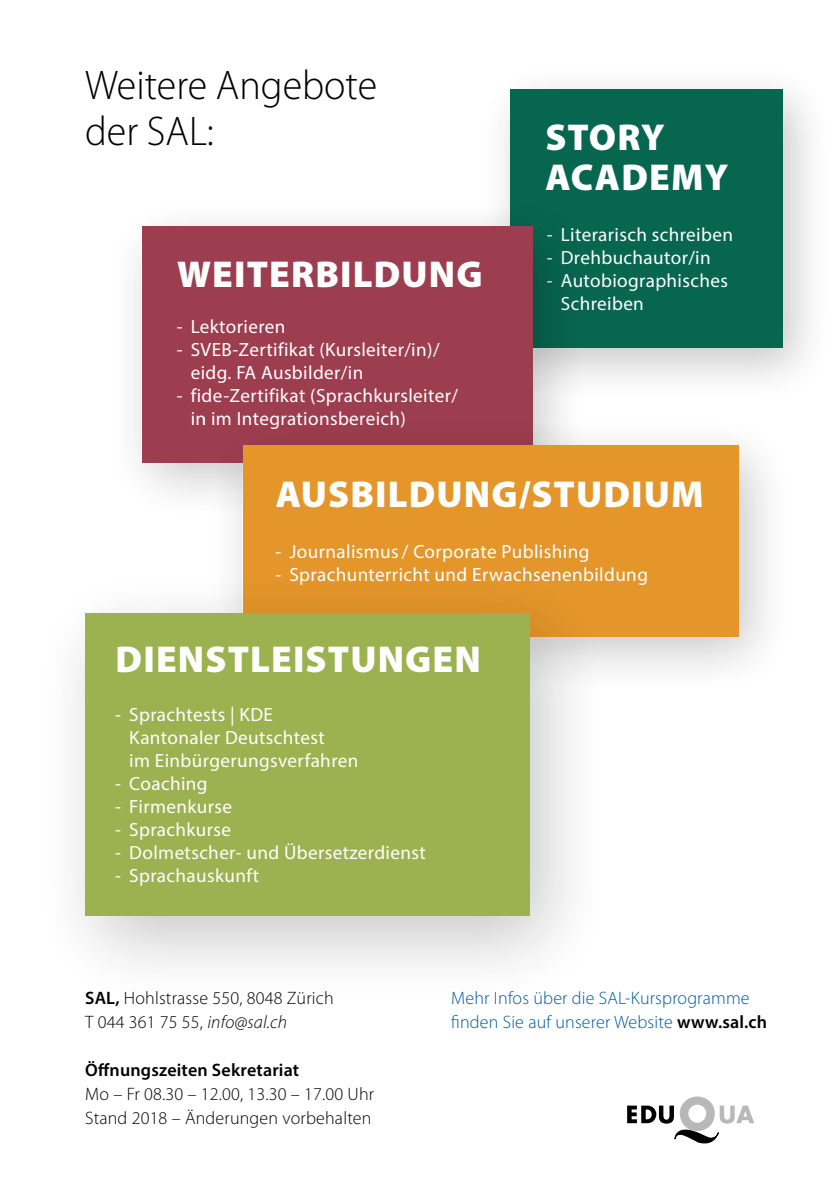
<style>
.page{position:relative;width:840px;height:1191px;background:#fff}
.page>*{position:absolute;margin:0;border:0;box-sizing:border-box;transform-origin:0 0}
.t1{font:300 41.6px/46px "Myriad Pro";color:#000;scale:.96 1}
.t2{font:900 37.6px/40.2px "Myriad Pro";letter-spacing:.03em;color:#fff}
.t3{font:19.2px/23px "Myriad Pro";letter-spacing:.02em;color:#fff}
.t4{font:300 18px/24px "Myriad Pro";letter-spacing:.01em;color:#000}
.t5{font:300 18px/24px "Myriad Pro";letter-spacing:.01em;color:#0057a1}
.t6{font:600 18px "Myriad Pro";letter-spacing:.01em;color:#000}
.s1{font-weight:600}
.s2{font-style:italic}
.s3{font-weight:600;color:#000}
</style>
<div class="page">
<svg style="left:627px;top:1096px;width:126px;height:47px"></svg>
<div style="left:476px;top:59px;width:360px;height:347px;background:#000;opacity:.25"></div>
<div style="left:510px;top:89px;width:272px;height:259px;background:#076650"></div>
<div style="left:104px;top:193px;width:487px;height:330px;background:#000;opacity:.25"></div>
<div style="left:142px;top:226px;width:390px;height:237px;background:#9d3e50"></div>
<div style="left:205px;top:412px;width:592px;height:285px;background:#000;opacity:.25"></div>
<div style="left:242px;top:445px;width:496px;height:191px;background:#e4962a"></div>
<div style="left:31px;top:565px;width:584px;height:444px;background:#000;opacity:.25"></div>
<div style="left:85px;top:613px;width:444px;height:303px;background:#9cb250"></div>
<h1 class="t1" style="left:85px;top:62px;width:305px">Weitere Angebote der SAL:</h1>
<h2 class="t2" style="left:177px;top:253px;width:307px">WEITERBILDUNG</h2>
<p class="t3" style="left:177px;top:314px;width:110px">- Lektorieren</p>
<p class="t3" style="left:191px;top:337px;width:250px;text-indent:-14px">- SVEB-Zertifikat (Kursleiter/in)/ eidg. FA Ausbilder/in</p>
<p class="t3" style="left:191px;top:383px;width:268px;text-indent:-14px">- fide-Zertifikat (Sprachkursleiter/ in im Integrationsbereich)</p>
<h2 class="t2" style="left:545px;top:116px;width:184px">STORY<br>ACADEMY</h2>
<p class="t3" style="left:546px;top:222px;width:188px">- Literarisch schreiben</p>
<p class="t3" style="left:546px;top:245px;width:165px">- Drehbuchautor/in</p>
<p class="t3" style="left:560px;top:268px;width:169px;text-indent:-14px">- Autobiographisches<br>Schreiben</p>
<h2 class="t2" style="left:276px;top:472px;width:429px">AUSBILDUNG/STUDIUM</h2>
<p class="t3" style="left:275px;top:539px;width:315px">- Journalismus/ Corporate Publishing</p>
<p class="t3" style="left:275px;top:562px;width:374px">- Sprachunterricht und Erwachsenenbildung</p>
<h2 class="t2" style="left:116px;top:637px;width:366px">DIENSTLEISTUNGEN</h2>
<p class="t3" style="left:129px;top:703px;width:230px;text-indent:-14px">- Sprachtests | KDE<br>Kantonaler Deutschtest<br>im Einbürgerungsverfahren</p>
<p class="t3" style="left:115px;top:772px;width:94px">- Coaching</p>
<p class="t3" style="left:115px;top:795px;width:118px">- Firmenkurse</p>
<p class="t3" style="left:115px;top:818px;width:117px">- Sprachkurse</p>
<p class="t3" style="left:115px;top:841px;width:312px">- Dolmetscher- und Übersetzerdienst</p>
<p class="t3" style="left:115px;top:864px;width:145px">- Sprachauskunft</p>
<p class="t4" style="left:85px;top:986px;width:250px"><span class="s1">SAL,</span> Hohlstrasse 550, 8048 Zürich<br>T 044 361 75 55, <span class="s2">info@sal.ch</span></p>
<p class="t6" style="left:85px;top:1059px;width:215px">Öffnungszeiten Sekretariat</p>
<p class="t4" style="left:85px;top:1082px;width:290px">Mo – Fr 08.30 – 12.00, 13.30 – 17.00 Uhr<br>Stand 2018 – Änderungen vorbehalten</p>
<p class="t5" style="left:451px;top:986px;width:317px">Mehr Infos über die SAL-Kursprogramme finden Sie auf unserer Website <span class="s3">www.sal.ch</span></p>
</div>
